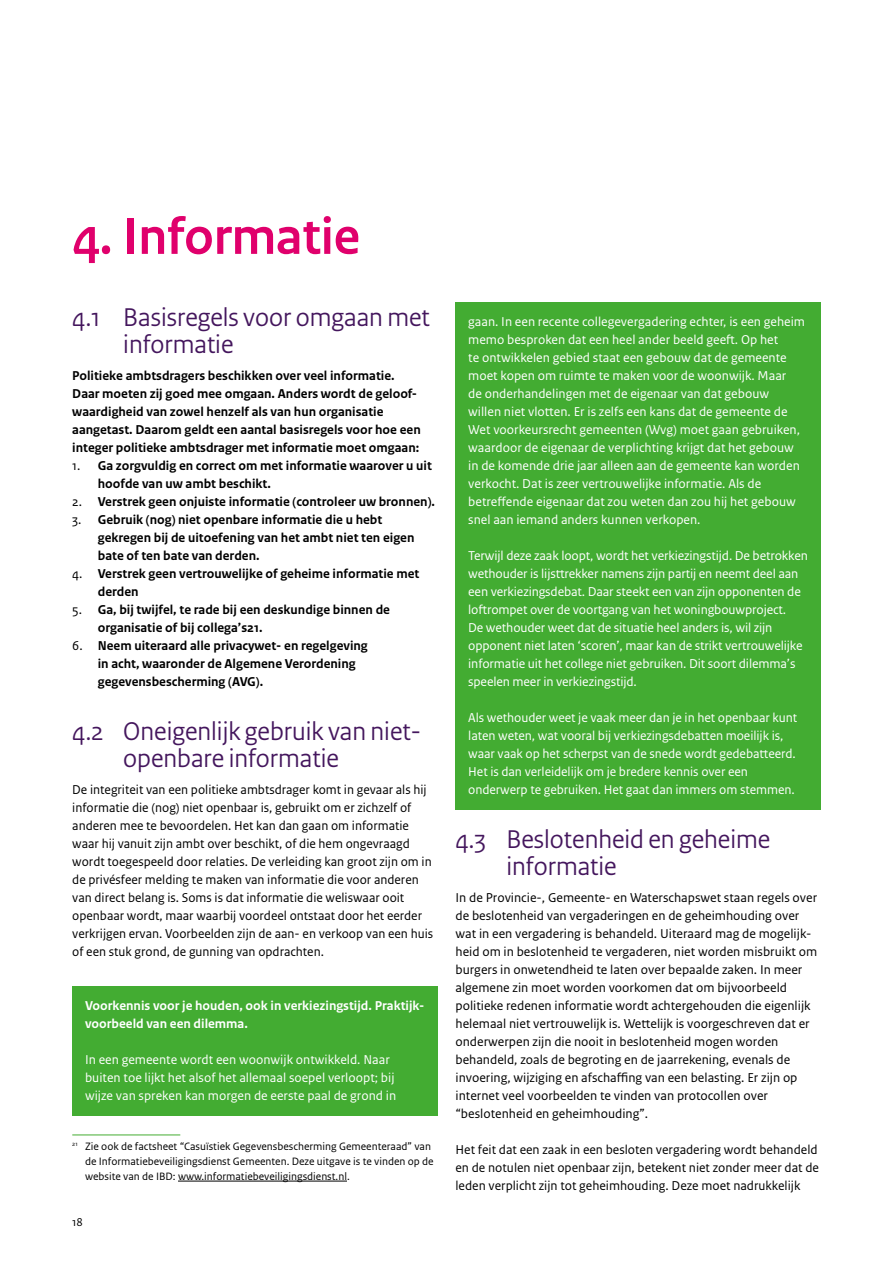
<style>
.page{position:relative;width:893px;height:1263px;background:#fff}
.page>*{position:absolute;margin:0;border:0;box-sizing:border-box;transform-origin:0 0}
.t1{font:700 54px "Rijksoverheid Sans Heading";color:#e0006c}
.t2{font:27px/27px "Rijksoverheid Sans Heading";color:#44165d}
.t3{font:13.5px/18px "Rijksoverheid Sans Text";color:#000}
.t4{font:13.5px/18px "Rijksoverheid Sans Text";color:#fff}
.t5{font:700 13.5px/18px "Rijksoverheid Sans Text";color:#000}
.t6{font:700 13.5px/18px "Rijksoverheid Sans Text";color:#fff}
.t7{font:12px "Rijksoverheid Sans Text";color:#000}
.t8{font:11.25px/15px "Rijksoverheid Sans Text";color:#000}
.s1{font-weight:400}
</style>
<div class="page">
<div style="left:72px;top:986px;width:365px;height:57px;background:#43ac32"></div>
<div style="left:72px;top:1040px;width:365px;height:75px;background:#43ac32"></div>
<hr style="left:72px;top:1134px;width:108px;height:1px;background:#43ac32">
<hr style="left:178px;top:1181px;width:169px;height:1px;background:#000">
<div style="left:455px;top:302px;width:366px;height:237px;background:#43ac32"></div>
<div style="left:455px;top:536px;width:366px;height:165px;background:#43ac32"></div>
<div style="left:455px;top:698px;width:366px;height:111px;background:#43ac32"></div>
<h1 class="t1" style="left:72px;top:206px;width:289px">4. Informatie</h1>
<h2 class="t2" style="left:123px;top:304px;width:308px;text-indent:-51px">4.1 Basisregels voor omgaan met informatie</h2>
<p class="t5" style="left:72px;top:367px;width:350px">Politieke ambtsdragers beschikken over veel informatie.<br>Daar moeten zij goed mee omgaan. Anders wordt de geloof&shy;waardigheid van zowel henzelf als van hun organisatie aangetast. Daarom geldt een aantal basisregels voor hoe een integer politieke ambtsdrager met informatie moet omgaan:</p>
<p class="t5" style="left:98px;top:457px;width:336px;text-indent:-26px"><span class="s1">1.</span> Ga zorgvuldig en correct om met informatie waarover u uit hoofde van uw ambt beschikt.</p>
<p class="t5" style="left:72px;top:493px;width:364px"><span class="s1">2.</span> Verstrek geen onjuiste informatie (controleer uw bronnen).</p>
<p class="t5" style="left:98px;top:511px;width:318px;text-indent:-26px"><span class="s1">3.</span> Gebruik (nog) niet openbare informatie die u hebt gekregen bij de uitoefening van het ambt niet ten eigen bate of ten bate van derden.</p>
<p class="t5" style="left:98px;top:565px;width:323px;text-indent:-26px"><span class="s1">4.</span> Verstrek geen vertrouwelijke of geheime informatie met derden</p>
<p class="t5" style="left:98px;top:601px;width:294px;text-indent:-26px"><span class="s1">5.</span> Ga, bij twijfel, te rade bij een deskundige binnen de organisatie of bij collega’s21.</p>
<p class="t5" style="left:98px;top:637px;width:271px;text-indent:-26px"><span class="s1">6.</span> Neem uiteraard alle privacywet- en regelgeving in acht, waaronder de Algemene Verordening gegevensbescherming (AVG).</p>
<h2 class="t2" style="left:123px;top:718px;width:299px;text-indent:-51px">4.2 Oneigenlijk gebruik van niet&shy;openbare informatie</h2>
<p class="t3" style="left:72px;top:781px;width:362px">De integriteit van een politieke ambtsdrager komt in gevaar als hij informatie die (nog) niet openbaar is, gebruikt om er zichzelf of anderen mee te bevoordelen. Het kan dan gaan om informatie waar hij vanuit zijn ambt over beschikt, of die hem ongevraagd wordt toegespeeld door relaties. De verleiding kan groot zijn om in de privésfeer melding te maken van informatie die voor anderen van direct belang is. Soms is dat informatie die weliswaar ooit openbaar wordt, maar waarbij voordeel ontstaat door het eerder verkrijgen ervan. Voorbeelden zijn de aan- en verkoop van een huis of een stuk grond, de gunning van opdrachten.</p>
<p class="t6" style="left:85px;top:997px;width:341px">Voorkennis voor je houden, ook in verkiezingstijd. Praktijk&shy;voorbeeld van een dilemma.</p>
<p class="t4" style="left:85px;top:1051px;width:313px">In een gemeente wordt een woonwijk ontwikkeld. Naar buiten toe lijkt het alsof het allemaal soepel verloopt; bij wijze van spreken kan morgen de eerste paal de grond in</p>
<p class="t8" style="left:85px;top:1139px;width:350px;text-indent:-13px"><sup>21</sup> Zie ook de factsheet “Casuïstiek Gegevensbescherming Gemeenteraad” van de Informatiebeveiligingsdienst Gemeenten. Deze uitgave is te vinden op de website van de IBD: www.informatiebeveiligingsdienst.nl.</p>
<p class="t7" style="left:72px;top:1215px;width:12px">18</p>
<p class="t4" style="left:468px;top:313px;width:338px">gaan. In een recente collegevergadering echter, is een geheim memo besproken dat een heel ander beeld geeft. Op het<br>te ontwikkelen gebied staat een gebouw dat de gemeente moet kopen om ruimte te maken voor de woonwijk. Maar<br>de onderhandelingen met de eigenaar van dat gebouw willen niet vlotten. Er is zelfs een kans dat de gemeente de Wet voorkeursrecht gemeenten (Wvg) moet gaan gebruiken, waardoor de eigenaar de verplichting krijgt dat het gebouw in de komende drie jaar alleen aan de gemeente kan worden verkocht. Dat is zeer vertrouwelijke informatie. Als de betreffende eigenaar dat zou weten dan zou hij het gebouw snel aan iemand anders kunnen verkopen.</p>
<p class="t4" style="left:468px;top:547px;width:341px">Terwijl deze zaak loopt, wordt het verkiezingstijd. De betrokken wethouder is lijsttrekker namens zijn partij en neemt deel aan een verkiezingsdebat. Daar steekt een van zijn opponenten de loftrompet over de voortgang van het woningbouwproject.<br>De wethouder weet dat de situatie heel anders is, wil zijn opponent niet laten ‘scoren’, maar kan de strikt vertrouwelijke informatie uit het college niet gebruiken. Dit soort dilemma’s speelen meer in verkiezingstijd.</p>
<p class="t4" style="left:468px;top:709px;width:331px">Als wethouder weet je vaak meer dan je in het openbaar kunt laten weten, wat vooral bij verkiezingsdebatten moeilijk is, waar vaak op het scherpst van de snede wordt gedebatteerd.<br>Het is dan verleidelijk om je bredere kennis over een onderwerp te gebruiken. Het gaat dan immers om stemmen.</p>
<h2 class="t2" style="left:506px;top:826px;width:265px;text-indent:-51px">4.3 Beslotenheid en geheime informatie</h2>
<p class="t3" style="left:455px;top:889px;width:363px">In de Provincie-, Gemeente- en Waterschapswet staan regels over de beslotenheid van vergaderingen en de geheimhouding over wat in een vergadering is behandeld. Uiteraard mag de mogelijk&shy;heid om in beslotenheid te vergaderen, niet worden misbruikt om burgers in onwetendheid te laten over bepaalde zaken. In meer algemene zin moet worden voorkomen dat om bijvoorbeeld politieke redenen informatie wordt achtergehouden die eigenlijk helemaal niet vertrouwelijk is. Wettelijk is voorgeschreven dat er onderwerpen zijn die nooit in beslotenheid mogen worden behandeld, zoals de begroting en de jaarrekening, evenals de invoering, wijziging en afschaffing van een belasting. Er zijn op internet veel voorbeelden te vinden van protocollen over “beslotenheid en geheimhouding”.</p>
<p class="t3" style="left:455px;top:1141px;width:365px;text-align:justify">Het feit dat een zaak in een besloten vergadering wordt behandeld en de notulen niet openbaar zijn, betekent niet zonder meer dat de leden verplicht zijn tot geheimhouding. Deze moet nadrukkelijk</p>
</div>
